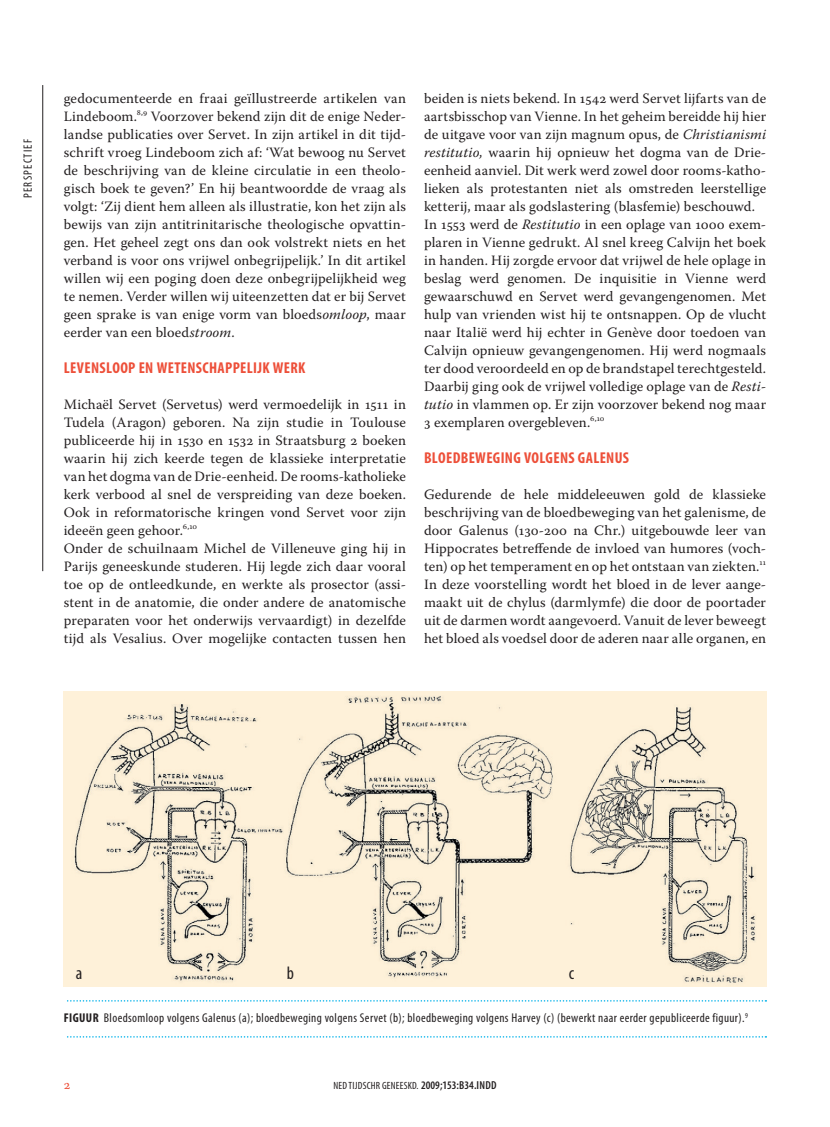
<style>
.page{position:relative;width:830px;height:1127px;background:#fff}
.page>*{position:absolute;margin:0;border:0;box-sizing:border-box;transform-origin:0 0}
.t1{font:condensed 18px "Myriad Pro";color:#231f20}
.t2{font:700 condensed 15.75px "Myriad Pro";letter-spacing:.02em;color:#ed4f39}
.t3{font:14.25px/18px "Warnock Pro";letter-spacing:.005em;color:#231f20;text-align:justify}
.t4{font:13.5px "Warnock Pro";color:#ed4f39}
.t5{font:condensed 12.75px "Myriad Pro";letter-spacing:.03em;color:#231f20}
.t6{font:condensed 12px "Myriad Pro";letter-spacing:.1em;color:#231f20}
.t7{font:condensed 10.5px "Myriad Pro";letter-spacing:.02em;color:#231f20}
.s1{font-style:italic}
.s2{font-weight:700}
.s3{font-weight:600;font-size:11.55px}
</style>
<div class="page">
<hr style="left:42px;top:85px;width:1px;height:486px;background:#231f20">
<img style="left:64px;top:691px;width:701px;height:295px">
<svg style="left:68px;top:1000px;width:698px;height:1px"></svg>
<svg style="left:68px;top:1036px;width:698px;height:1px"></svg>
<p class="t6" style="left:23px;top:198px;width:60px;rotate:-90deg">PERSPECTIEF</p>
<p class="t3" style="left:64px;top:91px;width:343px">gedocumenteerde en fraai geïllustreerde artikelen van Lindeboom.<sup>8,9</sup> Voorzover bekend zijn dit de enige Neder&shy;landse publicaties over Servet. In zijn artikel in dit tijd&shy;schrift vroeg Lindeboom zich af: ‘Wat bewoog nu Servet de beschrijving van de kleine circulatie in een theolo&shy;gisch boek te geven?’ En hij beantwoordde de vraag als volgt: ‘Zij dient hem alleen als illustratie, kon het zijn als bewijs van zijn antitrinitarische theologische opvattin&shy;gen. Het geheel zegt ons dan ook volstrekt niets en het verband is voor ons vrijwel onbegrijpelijk.’ In dit artikel willen wij een poging doen deze onbegrijpelijkheid weg te nemen. Verder willen wij uiteenzetten dat er bij Servet geen sprake is van enige vorm van bloeds<span class="s1">omloop</span>, maar eerder van een bloed<span class="s1">stroom</span>.</p>
<p class="t2" style="left:64px;top:362px;width:243px">LEVENSLOOP EN WETENSCHAPPELIJK WERK</p>
<p class="t3" style="left:64px;top:397px;width:343px;text-align:left">Michaël Servet (Servetus) werd vermoedelijk in 1511 in Tudela (Aragon) geboren. Na zijn studie in Toulouse publiceerde hij in 1530 en 1532 in Straatsburg 2 boeken waarin hij zich keerde tegen de klassieke interpretatie van het dogma van de Drie-eenheid. De rooms-katholieke kerk verbood al snel de verspreiding van deze boeken.<br>Ook in reformatorische kringen vond Servet voor zijn ideeën geen gehoor.<sup>6,10<br></sup>Onder de schuilnaam Michel de Villeneuve ging hij in Parijs geneeskunde studeren. Hij legde zich daar vooral toe op de ontleedkunde, en werkte als prosector (assi&shy;stent in de anatomie, die onder andere de anatomische preparaten voor het onderwijs vervaardigt) in dezelfde tijd als Vesalius. Over mogelijke contacten tussen hen</p>
<p class="t3" style="left:424px;top:91px;width:343px;text-align:left">beiden is niets bekend. In 1542 werd Servet lijfarts van de aartsbisschop van Vienne. In het geheim bereidde hij hier de uitgave voor van zijn magnum opus, de <span class="s1">Christianismi restitutio,</span> waarin hij opnieuw het dogma van de Drie&shy;eenheid aanviel. Dit werk werd zowel door rooms-katho&shy;lieken als protestanten niet als omstreden leerstellige ketterij, maar als godslastering (blasfemie) beschouwd.<br>In 1553 werd de <span class="s1">Restitutio</span> in een oplage van 1000 exem&shy;plaren in Vienne gedrukt. Al snel kreeg Calvijn het boek in handen. Hij zorgde ervoor dat vrijwel de hele oplage in beslag werd genomen. De inquisitie in Vienne werd gewaarschuwd en Servet werd gevangengenomen. Met hulp van vrienden wist hij te ontsnappen. Op de vlucht naar Italië werd hij echter in Genève door toedoen van Calvijn opnieuw gevangengenomen. Hij werd nogmaals ter dood veroordeeld en op de brandstapel terechtgesteld.<br>Daarbij ging ook de vrijwel volledige oplage van de <span class="s1">Resti&shy;tutio</span> in vlammen op. Er zijn voorzover bekend nog maar 3 exemplaren overgebleven.<sup>6,10</sup></p>
<p class="t2" style="left:424px;top:452px;width:206px">BLOEDBEWEGING VOLGENS GALENUS</p>
<p class="t3" style="left:424px;top:487px;width:343px">Gedurende de hele middeleeuwen gold de klassieke beschrijving van de bloedbeweging van het galenisme, de door Galenus (130-200 na Chr.) uitgebouwde leer van Hippocrates betreffende de invloed van humores (voch&shy;ten) op het temperament en op het ontstaan van ziekten.<sup>11<br></sup>In deze voorstelling wordt het bloed in de lever aange&shy;maakt uit de chylus (darmlymfe) die door de poortader uit de darmen wordt aangevoerd. Vanuit de lever beweegt het bloed als voedsel door de aderen naar alle organen, en</p>
<p class="t1" style="left:76px;top:966px;width:8px">a</p>
<p class="t1" style="left:286px;top:966px;width:9px">b</p>
<p class="t1" style="left:568px;top:966px;width:7px">c</p>
<p class="t5" style="left:64px;top:1013px;width:685px"><span class="s2">FIGUUR</span> Bloedsomloop volgens Galenus (a); bloedbeweging volgens Servet (b); bloedbeweging volgens Harvey (c) (bewerkt naar eerder gepubliceerde figuur).<sup>9</sup></p>
<p class="t4" style="left:64px;top:1079px;width:8px">2</p>
<p class="t7" style="left:333px;top:1081px;width:164px">NED TIJDSCHR GENEESKD. <span class="s3">2009;153:B34.INDD</span></p>
</div>
